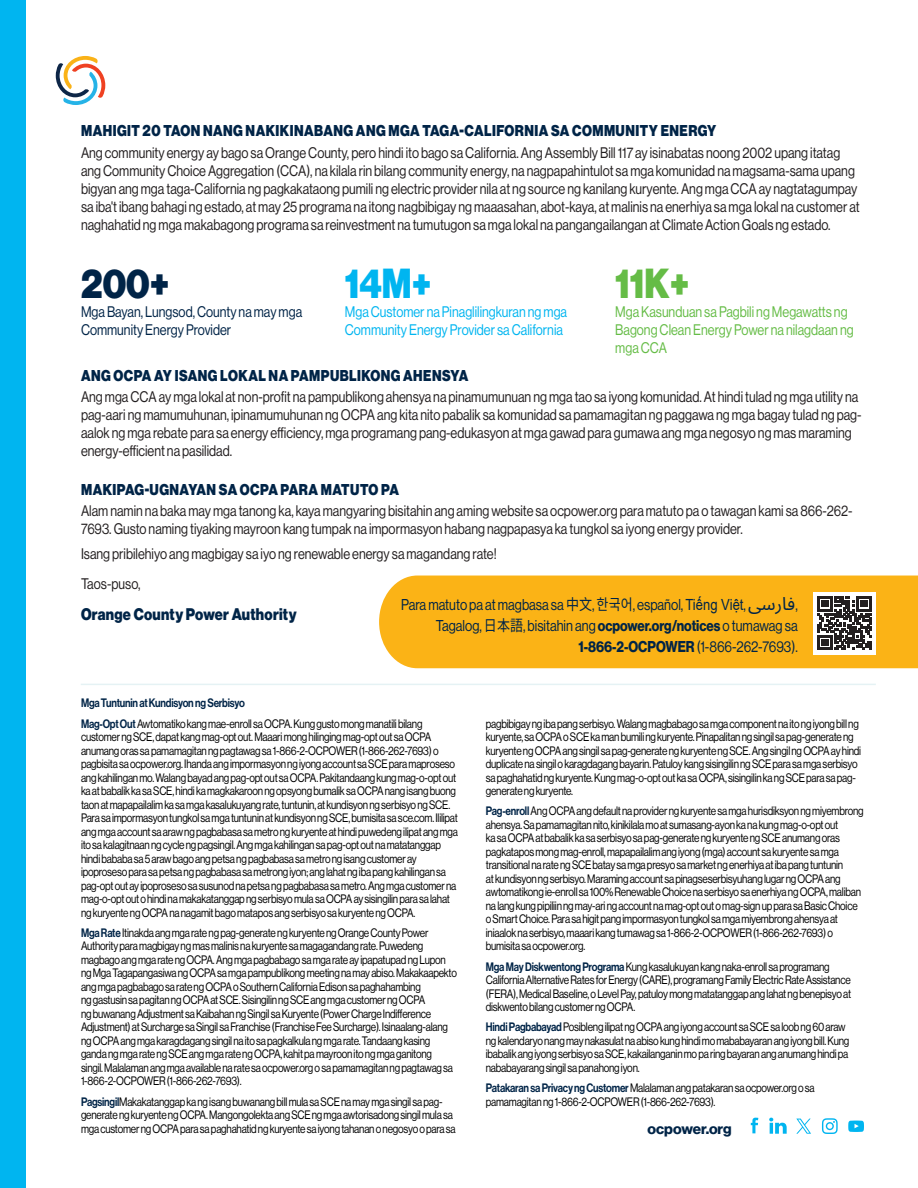
<style>
.page{position:relative;width:918px;height:1188px;background:#fff}
.page>*{position:absolute;margin:0;border:0;box-sizing:border-box;transform-origin:0 0}
.B1{font:41.1px "N Haas Grotesk DS Pro 95 Blk";color:#002447;scale:.85 1}
.B1-2{font:41.1px "N Haas Grotesk DS Pro 95 Blk";color:#00b5f0;scale:.85 1}
.B1-3{font:41.1px "N Haas Grotesk DS Pro 95 Blk";color:#65bc46;scale:.85 1}
.B1-4{font:18px "Noto Sans Arabic";color:#002447}
.B1-5{font:16.5px "N Haas Grotesk DS Pro 95 Blk";letter-spacing:.02em;color:#002447;scale:.85 1}
.B1-6{font:15.3px "N Haas Grotesk DS Pro 95 Blk";letter-spacing:.035em;color:#002447;scale:.85 1}
.B1-7{font:15.3px/21px "N Haas Grotesk DS Pro 55 Rg";color:#002447;text-align:right;scale:.85 1}
.B1-8{font:15px/18px "N Haas Grotesk DS Pro 55 Rg";color:#231f20;scale:.85 1}
.B1-9{font:15px/18px "N Haas Grotesk DS Pro 55 Rg";color:#65bc46;scale:.85 1}
.B1-10{font:15px/18px "N Haas Grotesk DS Pro 55 Rg";color:#00b5f0;scale:.85 1}
.B1-11{font:15px/18px "N Haas Grotesk DS Pro 55 Rg";color:#002447;scale:.85 1}
.t1{font:14.85px "N Haas Grotesk DS Pro 75 Bd";color:#002447}
.B1-12{font:12px/13.5px "N Haas Grotesk DS Pro 55 Rg";letter-spacing:-.02em;color:#000;scale:.84 1}
.B1-13{font:12px "N Haas Grotesk DS Pro 65 Md";letter-spacing:-.02em;color:#002447;scale:.84 1}
.s1{font-family:"Noto Sans CJ Ksc"}
.s2{font-family:"Noto Sans KR"}
.s3{font-family:"Arial"}
.s4{font-family:"Noto Sans JP"}
.s5{font-family:"N Haas Grotesk DS Pro 75 Bd"}
.s6{font-family:"N Haas Grotesk DS Pro 65 Md";color:#002447}
</style>
<div class="page">
<div style="left:0;top:0;width:25px;height:1188px;background:#00b5f0"></div>
<svg style="left:56px;top:56px;width:49px;height:49px"></svg>
<svg style="left:796px;top:1119px;width:15px;height:15px"></svg>
<svg style="left:751px;top:1118px;width:7px;height:15px"></svg>
<svg style="left:848px;top:1121px;width:16px;height:11px"></svg>
<svg style="left:822px;top:1118px;width:16px;height:16px"></svg>
<svg style="left:769px;top:1118px;width:18px;height:16px"></svg>
<div style="left:379px;top:576px;width:539px;height:92px;background:#fbb316"></div>
<hr style="left:81px;top:684px;width:795px;height:1px;background:#cbe6ea">
<div style="left:813px;top:592px;width:63px;height:63px;background:#fff"></div>
<svg style="left:818px;top:596px;width:53px;height:54px"></svg>
<p class="B1-6" style="left:81px;top:122px;width:749px">MAHIGIT 20 TAON NANG NAKIKINABANG ANG MGA TAGA-CALIFORNIA SA COMMUNITY ENERGY</p>
<p class="B1-8" style="left:81px;top:143px;width:918px">Ang community energy ay bago sa Orange County, pero hindi ito bago sa California. Ang Assembly Bill 117 ay isinabatas noong 2002 upang itatag ang Community Choice Aggregation (CCA), na kilala rin bilang community energy, na nagpapahintulot sa mga komunidad na magsama-sama upang bigyan ang mga taga-California ng pagkakataong pumili ng electric provider nila at ng source ng kanilang kuryente. Ang mga CCA ay nagtatagumpay sa iba't ibang bahagi ng estado, at may 25 programa na itong nagbibigay ng maaasahan, abot-kaya, at malinis na enerhiya sa mga lokal na customer at naghahatid ng mga makabagong programa sa reinvestment na tumutugon sa mga lokal na pangangailangan at Climate Action Goals ng estado.</p>
<p class="B1" style="left:81px;top:260px;width:106px">200+</p>
<p class="B1-11" style="left:81px;top:303px;width:262px">Mga Bayan, Lungsod, County na may mga<br>Community Energy Provider</p>
<p class="B1-2" style="left:345px;top:260px;width:103px">14M+</p>
<p class="B1-10" style="left:345px;top:303px;width:263px">Mga Customer na Pinaglilingkuran ng mga<br>Community Energy Provider sa California</p>
<p class="B1-3" style="left:615px;top:260px;width:89px">11K+</p>
<p class="B1-9" style="left:615px;top:303px;width:282px">Mga Kasunduan sa Pagbili ng Megawatts ng<br>Bagong Clean Energy Power na nilagdaan ng mga CCA</p>
<p class="B1-6" style="left:81px;top:366px;width:457px">ANG OCPA AY ISANG LOKAL NA PAMPUBLIKONG AHENSYA</p>
<p class="B1-8" style="left:81px;top:388px;width:920px">Ang mga CCA ay mga lokal at non-profit na pampublikong ahensya na pinamumunuan ng mga tao sa iyong komunidad. At hindi tulad ng mga utility na pag-aari ng mamumuhunan, ipinamumuhunan ng OCPA ang kita nito pabalik sa komunidad sa pamamagitan ng paggawa ng mga bagay tulad ng pag&shy;aalok ng mga rebate para sa energy efficiency, mga programang pang-edukasyon at mga gawad para gumawa ang mga negosyo ng mas maraming energy-efficient na pasilidad.</p>
<p class="B1-6" style="left:81px;top:480px;width:375px">MAKIPAG-UGNAYAN SA OCPA PARA MATUTO PA</p>
<p class="B1-8" style="left:81px;top:502px;width:909px">Alam namin na baka may mga tanong ka, kaya mangyaring bisitahin ang aming website sa ocpower.org para matuto pa o tawagan kami sa 866-262-<br>7693. Gusto naming tiyaking mayroon kang tumpak na impormasyon habang nagpapasya ka tungkol sa iyong energy provider.</p>
<p class="B1-8" style="left:81px;top:545px;width:491px">Isang pribilehiyo ang magbigay sa iyo ng renewable energy sa magandang rate!</p>
<p class="B1-8" style="left:81px;top:574px;width:71px">Taos-puso,</p>
<p class="B1-5" style="left:81px;top:605px;width:255px">Orange County Power Authority</p>
<p class="B1-7" style="left:401px;top:594px;width:407px">Para matuto pa at magbasa sa <span class="s1">中文</span>, <span class="s2">한국어</span>, español, <span class="s3">Tiếng Việt</span>,</p>
<p class="B1-4" style="left:748px;top:593px;width:49px">ی س فار</p>
<p class="B1-7" style="left:436px;top:594px;width:427px">,<br>Tagalog, <span class="s4">日本語</span>, bisitahin ang <span class="s5">ocpower . org / notices</span> o tumawag sa<br><span class="s5">1-866-2-OCPOWER</span> (1-866-262-7693).</p>
<p class="B1-13" style="left:81px;top:696px;width:197px">Mga Tuntunin at Kundisyon ng Serbisyo</p>
<p class="B1-12" style="left:81px;top:717px;width:450px"><span class="s6">Mag-Opt Out</span> Awtomatiko kang mae-enroll sa OCPA. Kung gusto mong manatili bilang customer ng SCE, dapat kang mag-opt out. Maaari mong hilinging mag-opt out sa OCPA anumang oras sa pamamagitan ng pagtawag sa 1-866-2-OCPOWER (1-866-262-7693) o pagbisita sa ocpower.org. Ihanda ang impormasyon ng iyong account sa SCE para maproseso ang kahilingan mo. Walang bayad ang pag-opt out sa OCPA. Pakitandaang kung mag-o-opt out ka at babalik ka sa SCE, hindi ka magkakaroon ng opsyong bumalik sa OCPA nang isang buong taon at mapapailalim ka sa mga kasalukuyang rate, tuntunin, at kundisyon ng serbisyo ng SCE.<br>Para sa impormasyon tungkol sa mga tuntunin at kundisyon ng SCE, bumisita sa sce.com. Ililipat ang mga account sa araw ng pagbabasa sa metro ng kuryente at hindi puwedeng ilipat ang mga ito sa kalagitnaan ng cycle ng pagsingil. Ang mga kahilingan sa pag-opt out na matatanggap hindi bababa sa 5 araw bago ang petsa ng pagbabasa sa metro ng isang customer ay ipoproseso para sa petsa ng pagbabasa sa metrong iyon; ang lahat ng iba pang kahilingan sa pag-opt out ay ipoproseso sa susunod na petsa ng pagbabasa sa metro. Ang mga customer na mag-o-opt out o hindi na makakatanggap ng serbisyo mula sa OCPA ay sisingilin para sa lahat ng kuryente ng OCPA na nagamit bago matapos ang serbisyo sa kuryente ng OCPA.</p>
<p class="B1-12" style="left:81px;top:926px;width:449px"><span class="s6">Mga Rate</span> Itinakda ang mga rate ng pag-generate ng kuryente ng Orange County Power Authority para magbigay ng mas malinis na kuryente sa magagandang rate. Puwedeng magbago ang mga rate ng OCPA. Ang mga pagbabago sa mga rate ay ipapatupad ng Lupon ng Mga Tagapangasiwa ng OCPA sa mga pampublikong meeting na may abiso. Makakaapekto ang mga pagbabago sa rate ng OCPA o Southern California Edison sa paghahambing<br>ng gastusin sa pagitan ng OCPA at SCE. Sisingilin ng SCE ang mga customer ng OCPA<br>ng buwanang Adjustment sa Kaibahan ng Singil sa Kuryente (Power Charge Indifference Adjustment) at Surcharge sa Singil sa Franchise (Franchise Fee Surcharge). Isinaalang-alang ng OCPA ang mga karagdagang singil na ito sa pagkalkula ng mga rate. Tandaang kasing ganda ng mga rate ng SCE ang mga rate ng OCPA, kahit pa mayroon ito ng mga ganitong singil. Malalaman ang mga available na rate sa ocpower.org o sa pamamagitan ng pagtawag sa 1-866-2-OCPOWER (1-866-262-7693).</p>
<p class="B1-12" style="left:81px;top:1095px;width:448px"><span class="s6">Pagsingil</span>Makakatanggap ka ng isang buwanang bill mula sa SCE na may mga singil sa pag&shy;generate ng kuryente ng OCPA. Mangongolekta ang SCE ng mga awtorisadong singil mula sa mga customer ng OCPA para sa paghahatid ng kuryente sa iyong tahanan o negosyo o para sa</p>
<p class="B1-12" style="left:486px;top:717px;width:448px">pagbibigay ng iba pang serbisyo. Walang magbabago sa mga component na ito ng iyong bill ng kuryente, sa OCPA o SCE ka man bumili ng kuryente. Pinapalitan ng singil sa pag-generate ng kuryente ng OCPA ang singil sa pag-generate ng kuryente ng SCE. Ang singil ng OCPA ay hindi duplicate na singil o karagdagang bayarin. Patuloy kang sisingilin ng SCE para sa mga serbisyo sa paghahatid ng kuryente. Kung mag-o-opt out ka sa OCPA, sisingilin ka ng SCE para sa pag&shy;generate ng kuryente.</p>
<p class="B1-12" style="left:486px;top:804px;width:451px"><span class="s6">Pag-enroll</span> Ang OCPA ang default na provider ng kuryente sa mga hurisdiksyon ng miyembrong ahensya. Sa pamamagitan nito, kinikilala mo at sumasang-ayon ka na kung mag-o-opt out<br>ka sa OCPA at babalik ka sa serbisyo sa pag-generate ng kuryente ng SCE anumang oras pagkatapos mong mag-enroll, mapapailalim ang iyong (mga) account sa kuryente sa mga transitional na rate ng SCE batay sa mga presyo sa market ng enerhiya at iba pang tuntunin<br>at kundisyon ng serbisyo. Maraming account sa pinagseserbisyuhang lugar ng OCPA ang awtomatikong ie-enroll sa 100% Renewable Choice na serbisyo sa enerhiya ng OCPA, maliban na lang kung pipiliin ng may-ari ng account na mag-opt out o mag-sign up para sa Basic Choice o Smart Choice. Para sa higit pang impormasyon tungkol sa mga miyembrong ahensya at iniaalok na serbisyo, maaari kang tumawag sa 1-866-2-OCPOWER (1-866-262-7693) o bumisita sa ocpower.org.</p>
<p class="B1-12" style="left:486px;top:960px;width:436px"><span class="s6">Mga May Diskwentong Programa</span> Kung kasalukuyan kang naka-enroll sa programang California Alternative Rates for Energy (CARE), programang Family Electric Rate Assistance (FERA), Medical Baseline, o Level Pay, patuloy mong matatanggap ang lahat ng benepisyo at diskwento bilang customer ng OCPA.</p>
<p class="B1-12" style="left:486px;top:1020px;width:434px"><span class="s6">Hindi Pagbabayad</span> Posibleng ilipat ng OCPA ang iyong account sa SCE sa loob ng 60 araw ng kalendaryo nang may nakasulat na abiso kung hindi mo mababayaran ang iyong bill. Kung ibabalik ang iyong serbisyo sa SCE, kakailanganin mo pa ring bayaran ang anumang hindi pa nababayarang singil sa panahong iyon.</p>
<p class="B1-12" style="left:486px;top:1081px;width:393px"><span class="s6">Patakaran sa Privacy ng Customer</span> Malalaman ang patakaran sa ocpower.org o sa pamamagitan ng 1-866-2-OCPOWER (1-866-262-7693).</p>
<p class="t1" style="left:648px;top:1120px;width:86px">ocpower.org</p>
</div>
